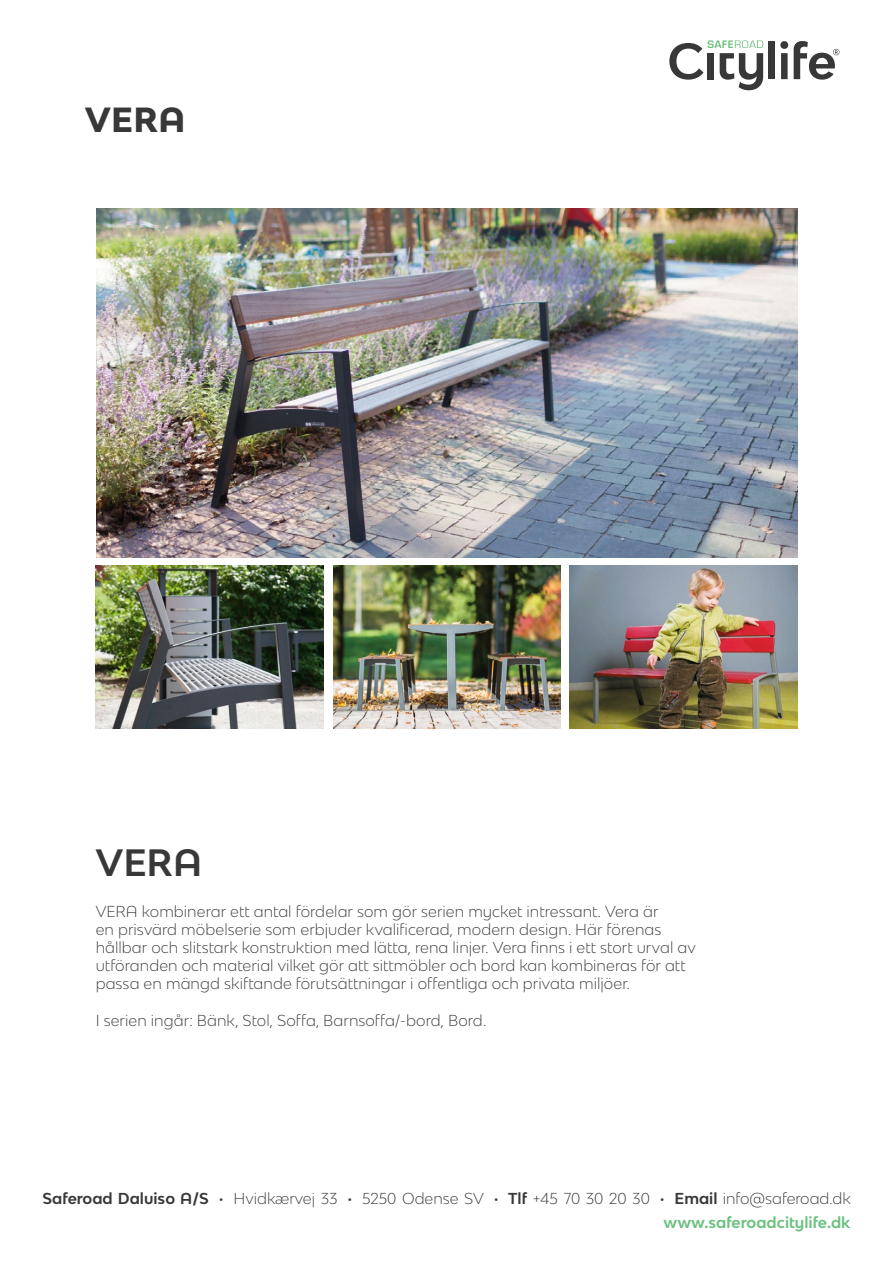
<style>
.page{position:relative;width:893px;height:1263px;background:#fff}
.page>*{position:absolute;margin:0;border:0;box-sizing:border-box;transform-origin:0 0}
.t1{font:700 36px "Bw Modelica SS01";color:#383839}
.t2{font:800 33px "Bw Modelica SS01";color:#383839}
.t3{font:300 15px/18px "Bw Modelica SS01";letter-spacing:.005em;color:#383839;text-align:right}
.s1{font-weight:700}
.s2{font-weight:700;color:#6bc17e}
</style>
<div class="page">
<div style="left:768px;top:42px;width:7px;height:37px;background:#383839"></div>
<svg style="left:780px;top:41px;width:8px;height:38px"></svg>
<svg style="left:794px;top:41px;width:45px;height:39px"></svg>
<svg style="left:669px;top:40px;width:94px;height:50px"></svg>
<img style="left:96px;top:208px;width:701px;height:349px">
<img style="left:570px;top:566px;width:227px;height:162px">
<img style="left:333px;top:566px;width:228px;height:162px">
<img style="left:96px;top:566px;width:227px;height:162px">
<p class="t2" style="left:85px;top:98px;width:102px">VERA</p>
<p class="t1" style="left:96px;top:839px;width:108px">VERA</p>
<p class="t3" style="left:96px;top:902px;width:602px;text-align:left">VERA kombinerar ett antal fördelar som gör serien mycket intressant. Vera är<br>en prisvärd möbelserie som erbjuder kvalificerad, modern design. Här förenas hållbar och slitstark konstruktion med lätta, rena linjer. Vera finns i ett stort urval av utföranden och material vilket gör att sittmöbler och bord kan kombineras för att passa en mängd skiftande förutsättningar i offentliga och privata miljöer.</p>
<p class="t3" style="left:96px;top:1010px;width:392px">I serien ingår: Bänk, Stol, Soffa, Barnsoffa/-bord, Bord.</p>
<p class="t3" style="left:43px;top:1186px;width:810px;line-height:23.5px"><span class="s1">Saferoad Daluiso A/S ·</span> Hvidkærvej 33 <span class="s1">·</span> 5250 Odense SV <span class="s1">· Tlf</span> +45 70 30 20 30 <span class="s1">· Email</span> info@saferoad.dk <span class="s2">www.saferoadcitylife.dk</span></p>
</div>
